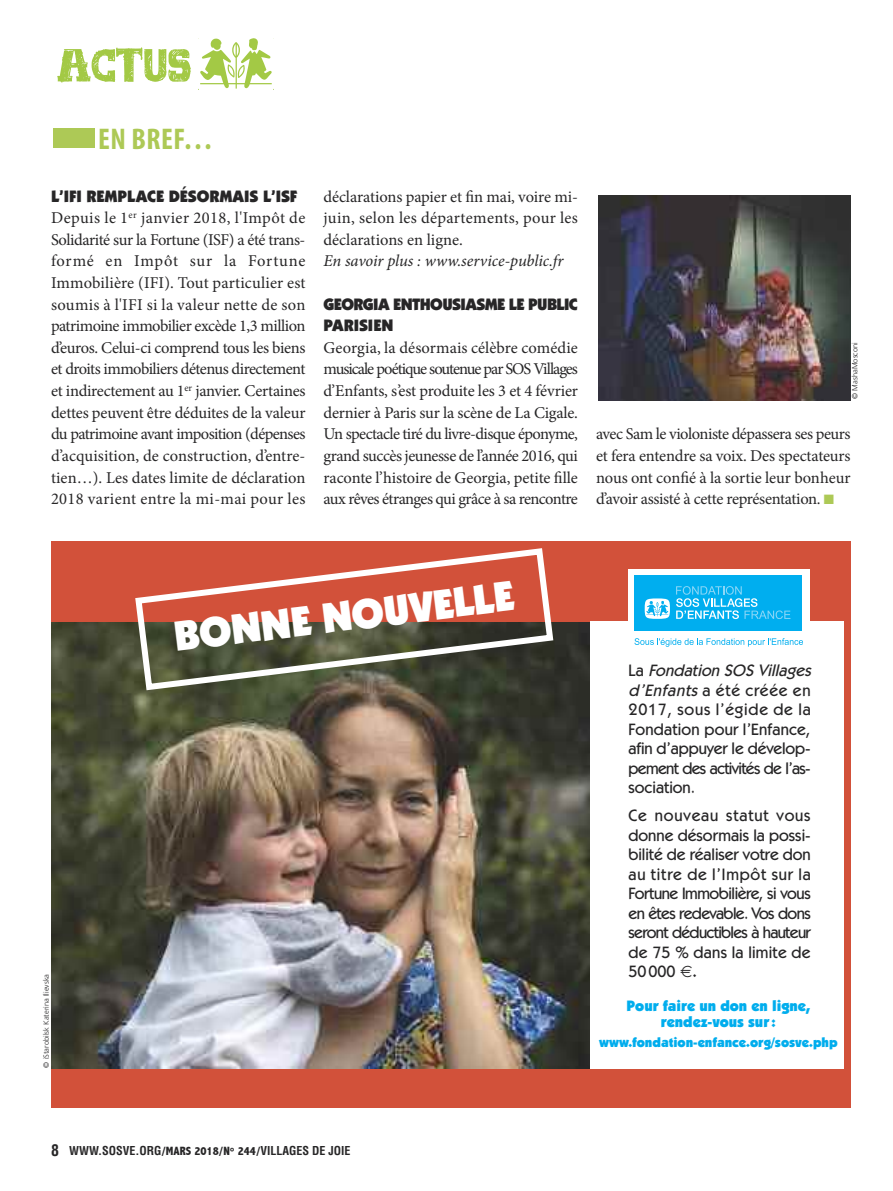
<style>
.page{position:relative;width:893px;height:1191px;background:#fff}
.page>*{position:absolute;margin:0;border:0;box-sizing:border-box;transform-origin:0 0}
.t1{font:900 42px "Kabel IT Cby BT";color:#fff}
.t2{font:700 condensed 30px "Myriad Pro";letter-spacing:.02em;color:#adc956}
.t3{font:16.5px/21.6px "Minion Pro";letter-spacing:-.005em;color:#272627;text-align:justify}
.t4{font:500 16.5px/19.5px "Kabel IT Cby BT";color:#272627}
.t5{font:900 16.5px/21.6px "Kabel IT Cby BT";letter-spacing:-.02em;color:#272627}
.t6{font:italic 16.5px "Minion Pro";letter-spacing:-.005em;color:#272627}
.t7{font:900 16.5px "Kabel IT Cby BT";color:#272627}
.t8{font:900 15px/16.5px "Kabel IT Cby BT";color:#00aded;text-align:center}
.t9{font:900 13.5px "Kabel IT Cby BT";color:#00aded}
.t10{font:700 condensed 12px "Helvetica";color:#272627}
.t11{font:300 7.5px "Frutiger";color:#272627}
.s1{color:#adc956}
.s2{font-style:italic}
.s3{font-weight:600}
.s4{font-size:15.75px}
.s5{font-family:"Abadi";font-weight:800}
</style>
<div class="page">
<div style="left:51px;top:541px;width:799px;height:566px;background:#d2513a"></div>
<div style="left:53px;top:129px;width:42px;height:19px;background:#adc956"></div>
<svg style="left:57px;top:38px;width:217px;height:52px"></svg>
<img style="left:51px;top:622px;width:540px;height:446px">
<div style="left:591px;top:622px;width:253px;height:447px;background:#fff"></div>
<svg style="left:132px;top:548px;width:425px;height:145px"></svg>
<div style="left:628px;top:569px;width:181px;height:84px;background:#fff"></div>
<div style="left:634px;top:575px;width:168px;height:56px;background:#00aeef"></div>
<svg style="left:645px;top:598px;width:25px;height:21px"></svg>
<svg style="left:634px;top:638px;width:169px;height:9px"></svg>
<svg style="left:676px;top:586px;width:114px;height:33px"></svg>
<img style="left:598px;top:195px;width:252px;height:206px">
<h2 class="t2" style="left:98px;top:128px;width:117px">EN BREF…</h2>
<p class="t7" style="left:51px;top:190px;width:248px">L’IFI REMPLACE DÉSORMAIS L’ISF</p>
<p class="t3" style="left:51px;top:209px;width:256px">Depuis le 1<sup>er</sup> janvier 2018, l'Impôt de Solidarité sur la Fortune (ISF) a été trans&shy;formé en Impôt sur la Fortune Immobilière (IFI). Tout particulier est soumis à l'IFI si la valeur nette de son patrimoine immobilier excède 1,3 million d’euros. Celui-ci comprend tous les biens et droits immobiliers détenus directement et indirectement au 1<sup>er</sup> janvier. Certaines dettes peuvent être déduites de la valeur du patrimoine avant imposition (dépenses d’acquisition, de construction, d’entre&shy;tien…). Les dates limite de déclaration 2018 varient entre la mi-mai pour les</p>
<p class="t3" style="left:323px;top:187px;width:256px">déclarations papier et fin mai, voire mi&shy;juin, selon les départements, pour les déclarations en ligne.</p>
<p class="t6" style="left:323px;top:255px;width:242px">En savoir plus : www.service-public.fr</p>
<p class="t5" style="left:323px;top:294px;width:256px">GEORGIA ENTHOUSIASME LE PUBLIC<br>PARISIEN</p>
<p class="t3" style="left:323px;top:338px;width:256px">Georgia, la désormais célèbre comédie musicale poétique soutenue par SOS Villages d’Enfants, s’est produite les 3 et 4 février dernier à Paris sur la scène de La Cigale.<br>Un spectacle tiré du livre-disque éponyme, grand succès jeunesse de l’année 2016, qui raconte l’histoire de Georgia, petite fille aux rêves étranges qui grâce à sa rencontre</p>
<p class="t11" style="left:852px;top:398px;width:58px;rotate:-90deg">© MashaMosconi</p>
<p class="t3" style="left:596px;top:425px;width:256px">avec Sam le violoniste dépassera ses peurs et fera entendre sa voix. Des spectateurs nous ont confié à la sortie leur bonheur d’avoir assisté à cette représentation. <span class="s1">■</span></p>
<p class="t11" style="left:43px;top:1067px;width:95px;rotate:-90deg">© iStarobilsk Katerina Ilievska</p>
<h1 class="t1" style="left:172px;top:621px;width:343px;rotate:-7deg">BONNE NOUVELLE</h1>
<p class="t4" style="left:628px;top:662px;width:187px">L a <span class="s2">Fondation SOS Villages d’Enfants</span>a été créée en<br>2017, sous l’égide de la<br>Fondation pour l’Enfance, afin d’appuyer le dévelop&shy;pement des activités de l’as&shy;sociation.</p>
<p class="t4" style="left:628px;top:807px;width:184px;text-align:justify">Ce nouveau statut vous donne désormais la possi&shy;bilité de réaliser votre don au titre de l’Impôt sur la Fortune Immobilière, si vous en êtes redevable. Vos dons seront déductibles à hauteur de 75 % dans la limite de 50000 <span class="s3">.</span></p>
<p class="t8" style="left:627px;top:998px;width:185px">Pour faire un don en ligne, rendez-vous sur:</p>
<p class="t9" style="left:599px;top:1036px;width:240px">www.fondation-enfance.org/sosve.php</p>
<p class="t10" style="left:51px;top:1146px;width:301px"><span class="s4">8</span> WWW.SOSVE.ORG<span class="s5">/MARS 2018/N° 244/</span>VILLAGES DE JOIE</p>
</div>
